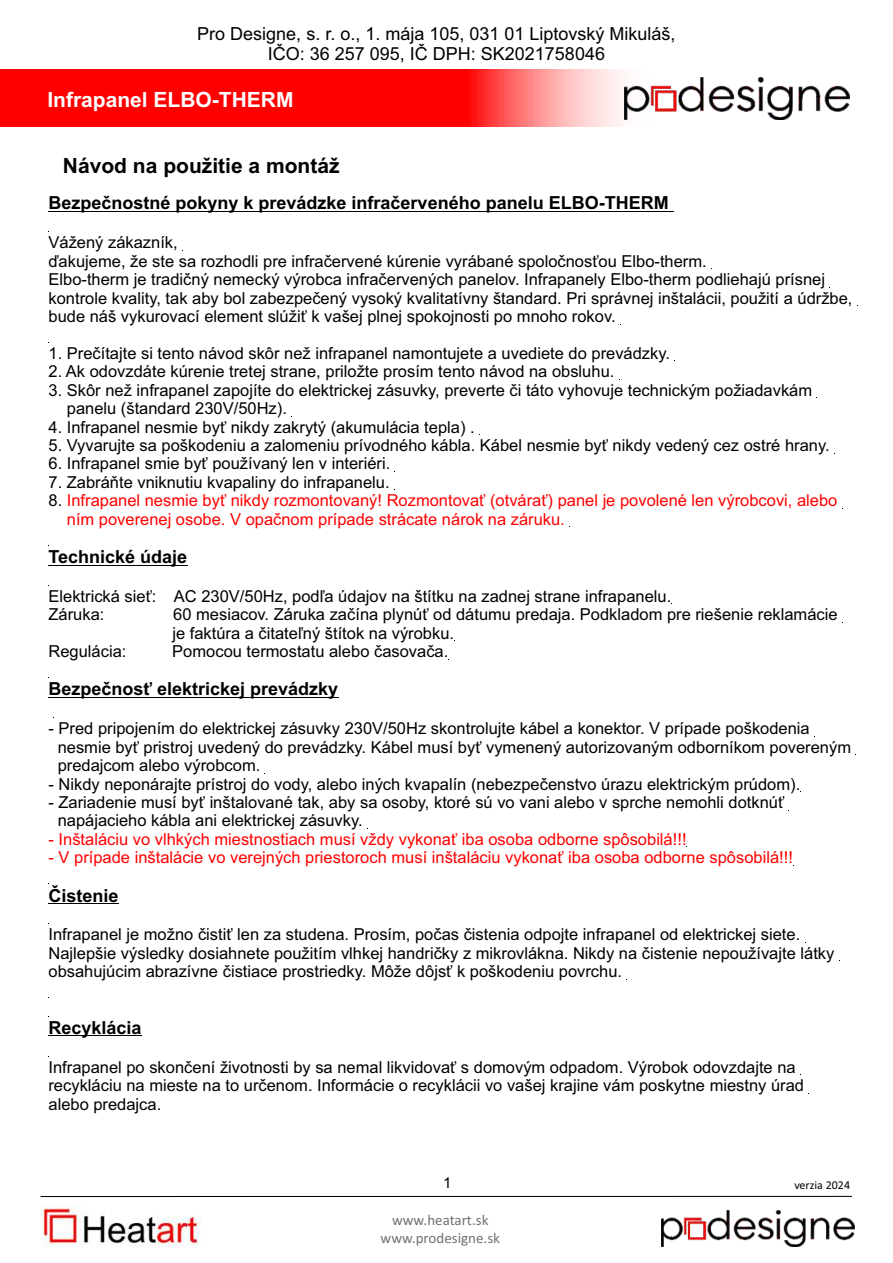
<style>
.page{position:relative;width:893px;height:1263px;background:#fff}
.page>*{position:absolute;margin:0;border:0;box-sizing:border-box;transform-origin:0 0}
.t1{font:700 21px "Arial";color:#000}
.t2{font:700 21px "Arial";color:#fff}
.t3{font:700 18px "Arial";color:#000}
.t4{font:18px/20.1px "Arial";color:#000;text-align:center}
.t5{font:16.5px/18.5px "Arial";color:#000}
.t6{font:16.5px/18.5px "Arial";color:#f00}
.t7{font:15px/18.3px "Calibri";color:#727271;text-align:center}
.t8{font:15px "Arial";color:#000}
.t9{font:12px "Calibri";color:#000}
.s1{color:#000}
</style>
<div class="page">
<svg style="left:0;top:70px;width:850px;height:57px;background:#fe3838"></svg>
<img style="left:624px;top:77px;width:225px;height:42px">
<hr style="left:48px;top:211px;width:626px;height:1px;background:#000">
<hr style="left:48px;top:565px;width:139px;height:1px;background:#000">
<hr style="left:48px;top:697px;width:290px;height:1px;background:#000">
<hr style="left:48px;top:903px;width:71px;height:1px;background:#000">
<hr style="left:48px;top:1035px;width:94px;height:1px;background:#000">
<img style="left:42px;top:1206px;width:158px;height:41px">
<hr style="left:41px;top:1196px;width:811px;height:1px;background:#000">
<img style="left:661px;top:1211px;width:193px;height:36px">
<p class="t4" style="left:197px;top:25px;width:480px">Pro Designe, s. r. o., 1. mája 105, 031 01 Liptovský Mikuláš,<br>IČO: 36 257 095, IČ DPH: SK2021758046</p>
<p class="t2" style="left:47px;top:92px;width:248px">Infrapanel ELBO-THERM</p>
<p class="t1" style="left:63px;top:158px;width:278px">Návod na použitie a montáž</p>
<p class="t3" style="left:48px;top:196px;width:622px">Bezpečnostné pokyny k prevádzke infračerveného panelu ELBO-THERM</p>
<p class="t5" style="left:48px;top:235px;width:805px">Vážený zákazník,<br>ďakujeme, že ste sa rozhodli pre infračervené kúrenie vyrábané spoločnosťou Elbo-therm.<br>Elbo-therm je tradičný nemecký výrobca infračervených panelov. Infrapanely Elbo-therm podliehajú prísnej kontrole kvality, tak aby bol zabezpečený vysoký kvalitatívny štandard. Pri správnej inštalácii, použití a údržbe, bude náš vykurovací element slúžiť k vašej plnej spokojnosti po mnoho rokov.</p>
<p class="t5" style="left:48px;top:345px;width:623px">1. Prečítajte si tento návod skôr než infrapanel namontujete a uvediete do prevádzky.</p>
<p class="t5" style="left:48px;top:364px;width:567px">2. Ak odovzdáte kúrenie tretej strane, priložte prosím tento návod na obsluhu.</p>
<p class="t5" style="left:67px;top:382px;width:747px;text-indent:-18px">3. Skôr než infrapanel zapojíte do elektrickej zásuvky, preverte či táto vyhovuje technickým požiadavkám panelu (štandard 230V/50Hz).</p>
<p class="t5" style="left:48px;top:419px;width:428px">4. Infrapanel nesmie byť nikdy zakrytý (akumulácia tepla) .</p>
<p class="t5" style="left:48px;top:437px;width:783px">5. Vyvarujte sa poškodeniu a zalomeniu prívodného kábla. Kábel nesmie byť nikdy vedený cez ostré hrany.</p>
<p class="t5" style="left:48px;top:456px;width:343px">6. Infrapanel smie byť používaný len v interiéri.</p>
<p class="t5" style="left:48px;top:474px;width:343px">7. Zabráňte vniknutiu kvapaliny do infrapanelu.</p>
<p class="t6" style="left:67px;top:493px;width:772px;text-indent:-18px"><span class="s1">8.</span> Infrapanel nesmie byť nikdy rozmontovaný! Rozmontovať (otvárať) panel je povolené len výrobcovi, alebo ním poverenej osobe. V opačnom prípade strácate nárok na záruku.</p>
<p class="t3" style="left:48px;top:550px;width:140px">Technické údaje</p>
<p class="t5" style="left:48px;top:588px;width:624px">Elektrická sieť: AC 230V/50Hz, podľa údajov na štítku na zadnej strane infrapanelu.<br>Záruka:</p>
<p class="t5" style="left:172px;top:607px;width:667px">60 mesiacov. Záruka začína plynúť od dátumu predaja. Podkladom pre riešenie reklamácie je faktúra a čitateľný štítok na výrobku.</p>
<p class="t5" style="left:48px;top:644px;width:79px">Regulácia:</p>
<p class="t5" style="left:172px;top:644px;width:278px">Pomocou termostatu alebo časovača.</p>
<p class="t3" style="left:48px;top:682px;width:291px">Bezpečnosť elektrickej prevádzky</p>
<p class="t5" style="left:58px;top:721px;width:795px;text-indent:-9px">- Pred pripojením do elektrickej zásuvky 230V/50Hz skontrolujte kábel a konektor. V prípade poškodenia nesmie byť pristroj uvedený do prevádzky. Kábel musí byť vymenený autorizovaným odborníkom povereným predajcom alebo výrobcom.</p>
<p class="t5" style="left:48px;top:776px;width:753px">- Nikdy neponárajte prístroj do vody, alebo iných kvapalín (nebezpečenstvo úrazu elektrickým prúdom).</p>
<p class="t5" style="left:58px;top:794px;width:728px;text-indent:-9px">- Zariadenie musí byť inštalované tak, aby sa osoby, ktoré sú vo vani alebo v sprche nemohli dotknúť napájacieho kábla ani elektrickej zásuvky.</p>
<p class="t6" style="left:48px;top:831px;width:640px">- Inštaláciu vo vlhkých miestnostiach musí vždy vykonať iba osoba odborne spôsobilá!!!</p>
<p class="t6" style="left:48px;top:850px;width:746px">- V prípade inštalácie vo verejných priestoroch musí inštaláciu vykonať iba osoba odborne spôsobilá!!!</p>
<p class="t3" style="left:48px;top:888px;width:72px">Čistenie</p>
<p class="t5" style="left:48px;top:927px;width:787px">Infrapanel je možno čistiť len za studena. Prosím, počas čistenia odpojte infrapanel od elektrickej siete.<br>Najlepšie výsledky dosiahnete použitím vlhkej handričky z mikrovlákna. Nikdy na čistenie nepoužívajte látky obsahujúcim abrazívne čistiace prostriedky. Môže dôjsť k poškodeniu povrchu.</p>
<p class="t3" style="left:48px;top:1021px;width:95px">Recyklácia</p>
<p class="t5" style="left:48px;top:1059px;width:757px">Infrapanel po skončení životnosti by sa nemal likvidovať s domovým odpadom. Výrobok odovzdajte na recykláciu na mieste na to určenom. Informácie o recyklácii vo vašej krajine vám poskytne miestny úrad alebo predajca.</p>
<p class="t8" style="left:443px;top:1177px;width:10px">1</p>
<p class="t9" style="left:794px;top:1180px;width:57px">verzia 2024</p>
<p class="t7" style="left:381px;top:1212px;width:121px">www.heatart.sk www.prodesigne.sk</p>
</div>
